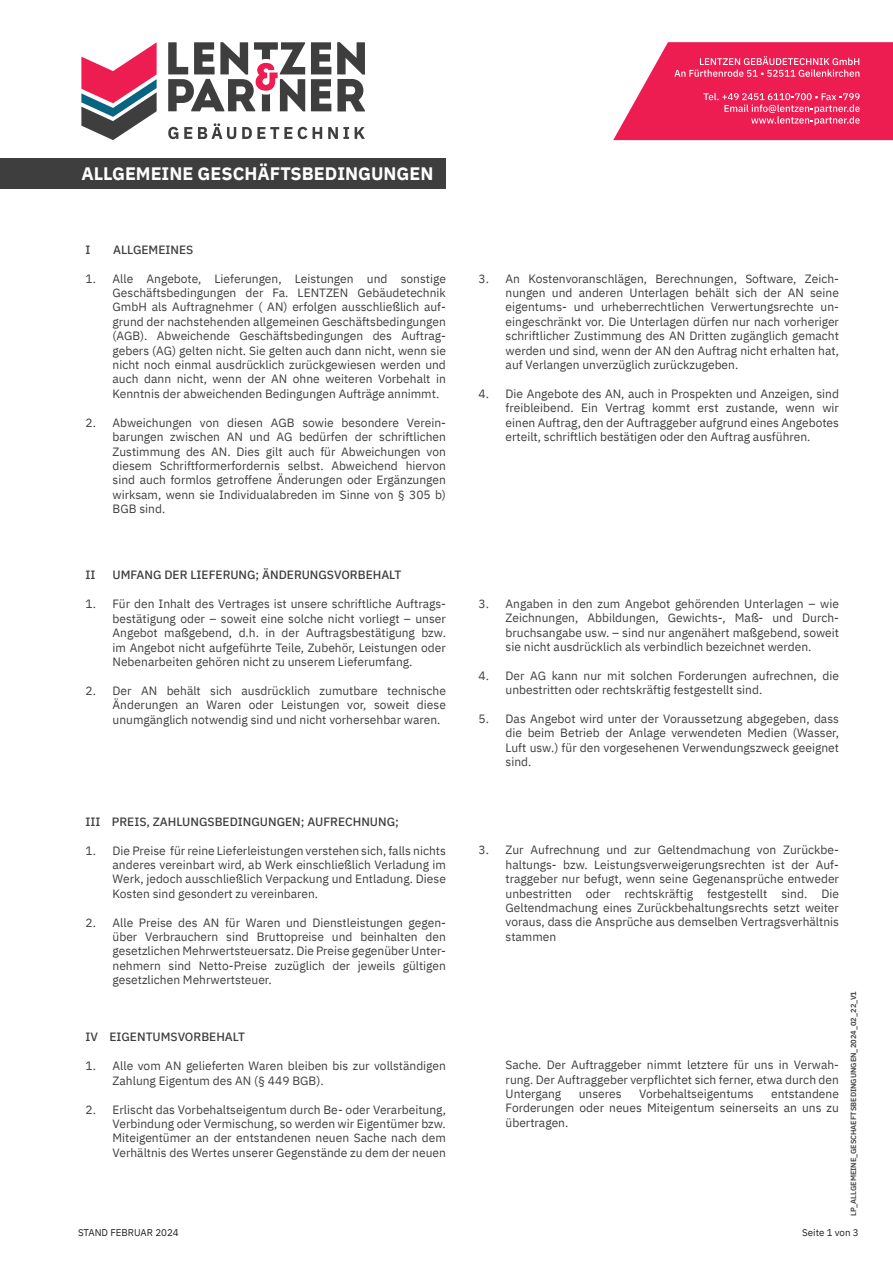
<style>
.page{position:relative;width:893px;height:1263px;background:#fff}
.page>*{position:absolute;margin:0;border:0;box-sizing:border-box;transform-origin:0 0}
.t1{font:700 18px "IBM Plex Sans";color:#fff}
.t2{font:12px/14.4px "IBM Plex Sans";color:#3e3e3f;text-align:justify}
.t3{font:500 12px "IBM Plex Sans";color:#3e3e3f}
.t4{font:9.75px "IBM Plex Sans";color:#231f20}
.t5{font:600 7.5px "IBM Plex Sans";color:#3e3e3f}
</style>
<div class="page">
<div style="left:0;top:158px;width:446px;height:31px;background:#3e3e3f"></div>
<svg style="left:311px;top:42px;width:20px;height:69px"></svg>
<svg style="left:337px;top:42px;width:28px;height:69px"></svg>
<svg style="left:168px;top:127px;width:10px;height:12px"></svg>
<svg style="left:184px;top:127px;width:8px;height:12px"></svg>
<svg style="left:198px;top:123px;width:38px;height:16px"></svg>
<svg style="left:242px;top:127px;width:50px;height:12px"></svg>
<svg style="left:298px;top:127px;width:9px;height:12px"></svg>
<svg style="left:313px;top:127px;width:9px;height:12px"></svg>
<svg style="left:328px;top:127px;width:21px;height:12px"></svg>
<svg style="left:355px;top:127px;width:10px;height:12px"></svg>
<svg style="left:81px;top:42px;width:76px;height:98px"></svg>
<svg style="left:168px;top:42px;width:137px;height:69px"></svg>
<svg style="left:613px;top:42px;width:280px;height:98px;background:#ef426e"></svg>
<h1 class="t1" style="left:81px;top:159px;width:354px">ALLGEMEINE GESCHÄFTSBEDINGUNGEN</h1>
<p class="t3" style="left:86px;top:240px;width:6px">I</p>
<p class="t3" style="left:113px;top:240px;width:82px">ALLGEMEINES</p>
<p class="t2" style="left:113px;top:270px;width:335px;text-indent:-27px">1. Alle Angebote, Lieferungen, Leistungen und sonstige Geschäftsbedingungen der Fa. LENTZEN Gebäudetechnik GmbH als Auftragnehmer ( AN) erfolgen ausschließlich auf&shy;grund der nachstehenden allgemeinen Geschäftsbedingungen (AGB). Abweichende Geschäftsbedingungen des Auftrag&shy;gebers (AG) gelten nicht. Sie gelten auch dann nicht, wenn sie nicht noch einmal ausdrücklich zurückgewiesen werden und auch dann nicht, wenn der AN ohne weiteren Vorbehalt in Kenntnis der abweichenden Bedingungen Aufträge annimmt.</p>
<p class="t2" style="left:113px;top:414px;width:335px;text-indent:-27px">2. Abweichungen von diesen AGB sowie besondere Verein&shy;barungen zwischen AN und AG bedürfen der schriftlichen Zustimmung des AN. Dies gilt auch für Abweichungen von diesem Schriftformerfordernis selbst. Abweichend hiervon sind auch formlos getroffene Änderungen oder Ergänzungen wirksam, wenn sie Individualabreden im Sinne von § 305 b)<br>BGB sind.</p>
<p class="t3" style="left:86px;top:566px;width:11px">II</p>
<p class="t3" style="left:113px;top:566px;width:290px">UMFANG DER LIEFERUNG; ÄNDERUNGSVORBEHALT</p>
<p class="t2" style="left:113px;top:596px;width:335px;text-indent:-27px">1. Für den Inhalt des Vertrages ist unsere schriftliche Auftrags&shy;bestätigung oder – soweit eine solche nicht vorliegt – unser Angebot maßgebend, d.h. in der Auftragsbestätigung bzw. im Angebot nicht aufgeführte Teile, Zubehör, Leistungen oder Nebenarbeiten gehören nicht zu unserem Lieferumfang.</p>
<p class="t2" style="left:113px;top:682px;width:335px;text-indent:-27px">2. Der AN behält sich ausdrücklich zumutbare technische Änderungen an Waren oder Leistungen vor, soweit diese unumgänglich notwendig sind und nicht vorhersehbar waren.</p>
<p class="t3" style="left:86px;top:812px;width:315px">III PREIS, ZAHLUNGSBEDINGUNGEN; AUFRECHNUNG;</p>
<p class="t2" style="left:113px;top:842px;width:335px;text-indent:-27px">1. Die Preise für reine Lieferleistungen verstehen sich, falls nichts anderes vereinbart wird, ab Werk einschließlich Verladung im Werk, jedoch ausschließlich Verpackung und Entladung. Diese Kosten sind gesondert zu vereinbaren.</p>
<p class="t2" style="left:113px;top:914px;width:335px;text-indent:-27px">2. Alle Preise des AN für Waren und Dienstleistungen gegen&shy;über Verbrauchern sind Bruttopreise und beinhalten den gesetzlichen Mehrwertsteuersatz. Die Preise gegenüber Unter&shy;nehmern sind Netto-Preise zuzüglich der jeweils gültigen gesetzlichen Mehrwertsteuer.</p>
<p class="t3" style="left:86px;top:1028px;width:161px">IV EIGENTUMSVORBEHALT</p>
<p class="t2" style="left:113px;top:1058px;width:335px;text-indent:-27px">1. Alle vom AN gelieferten Waren bleiben bis zur vollständigen<br>Zahlung Eigentum des AN (§ 449 BGB).</p>
<p class="t2" style="left:113px;top:1101px;width:335px;text-indent:-27px">2. Erlischt das Vorbehaltseigentum durch Be- oder Verarbeitung, Verbindung oder Vermischung, so werden wir Eigentümer bzw.<br>Miteigentümer an der entstandenen neuen Sache nach dem Verhältnis des Wertes unserer Gegenstände zu dem der neuen</p>
<p class="t2" style="left:506px;top:270px;width:335px;text-indent:-27px">3. An Kostenvoranschlägen, Berechnungen, Software, Zeich&shy;nungen und anderen Unterlagen behält sich der AN seine eigentums- und urheberrechtlichen Verwertungsrechte un&shy;eingeschränkt vor. Die Unterlagen dürfen nur nach vorheriger schriftlicher Zustimmung des AN Dritten zugänglich gemacht werden und sind, wenn der AN den Auftrag nicht erhalten hat, auf Verlangen unverzüglich zurückzugeben.</p>
<p class="t2" style="left:506px;top:385px;width:335px;text-indent:-27px">4. Die Angebote des AN, auch in Prospekten und Anzeigen, sind freibleibend. Ein Vertrag kommt erst zustande, wenn wir einen Auftrag, den der Auftraggeber aufgrund eines Angebotes erteilt, schriftlich bestätigen oder den Auftrag ausführen.</p>
<p class="t2" style="left:506px;top:595px;width:335px;text-indent:-27px">3. Angaben in den zum Angebot gehörenden Unterlagen – wie Zeichnungen, Abbildungen, Gewichts-, Maß- und Durch&shy;bruchsangabe usw. – sind nur angenähert maßgebend, soweit sie nicht ausdrücklich als verbindlich bezeichnet werden.</p>
<p class="t2" style="left:506px;top:667px;width:335px;text-indent:-27px">4. Der AG kann nur mit solchen Forderungen aufrechnen, die unbestritten oder rechtskräftig festgestellt sind.</p>
<p class="t2" style="left:506px;top:710px;width:335px;text-indent:-27px">5. Das Angebot wird unter der Voraussetzung abgegeben, dass die beim Betrieb der Anlage verwendeten Medien (Wasser, Luft usw.) für den vorgesehenen Verwendungszweck geeignet sind.</p>
<p class="t2" style="left:506px;top:842px;width:335px;text-indent:-27px">3. Zur Aufrechnung und zur Geltendmachung von Zurückbe&shy;haltungs- bzw. Leistungsverweigerungsrechten ist der Auf&shy;traggeber nur befugt, wenn seine Gegenansprüche entweder unbestritten oder rechtskräftig festgestellt sind. Die Geltendmachung eines Zurückbehaltungsrechts setzt weiter voraus, dass die Ansprüche aus demselben Vertragsverhältnis stammen</p>
<p class="t2" style="left:506px;top:1057px;width:335px">Sache. Der Auftraggeber nimmt letztere für uns in Verwah&shy;rung. Der Auftraggeber verpflichtet sich ferner, etwa durch den Untergang</p>
<p class="t2" style="left:506px;top:1085px;width:335px;text-indent:266px">entstandene Forderungen oder neues Miteigentum seinerseits an uns zu übertragen.</p>
<p class="t2" style="left:579px;top:1085px;width:44px">unseres</p>
<p class="t2" style="left:639px;top:1085px;width:116px">Vorbehaltseigentums</p>
<p class="t5" style="left:848px;top:1216px;width:226px;rotate:-90deg">LP_ALLGEMEINE_GESCHAEFTSBEDINGUNGEN_2024_02_22_V1</p>
<p class="t4" style="left:78px;top:1225px;width:102px">STAND FEBRUAR 2024</p>
<p class="t4" style="left:802px;top:1225px;width:58px">Seite 1 von 3</p>
</div>
